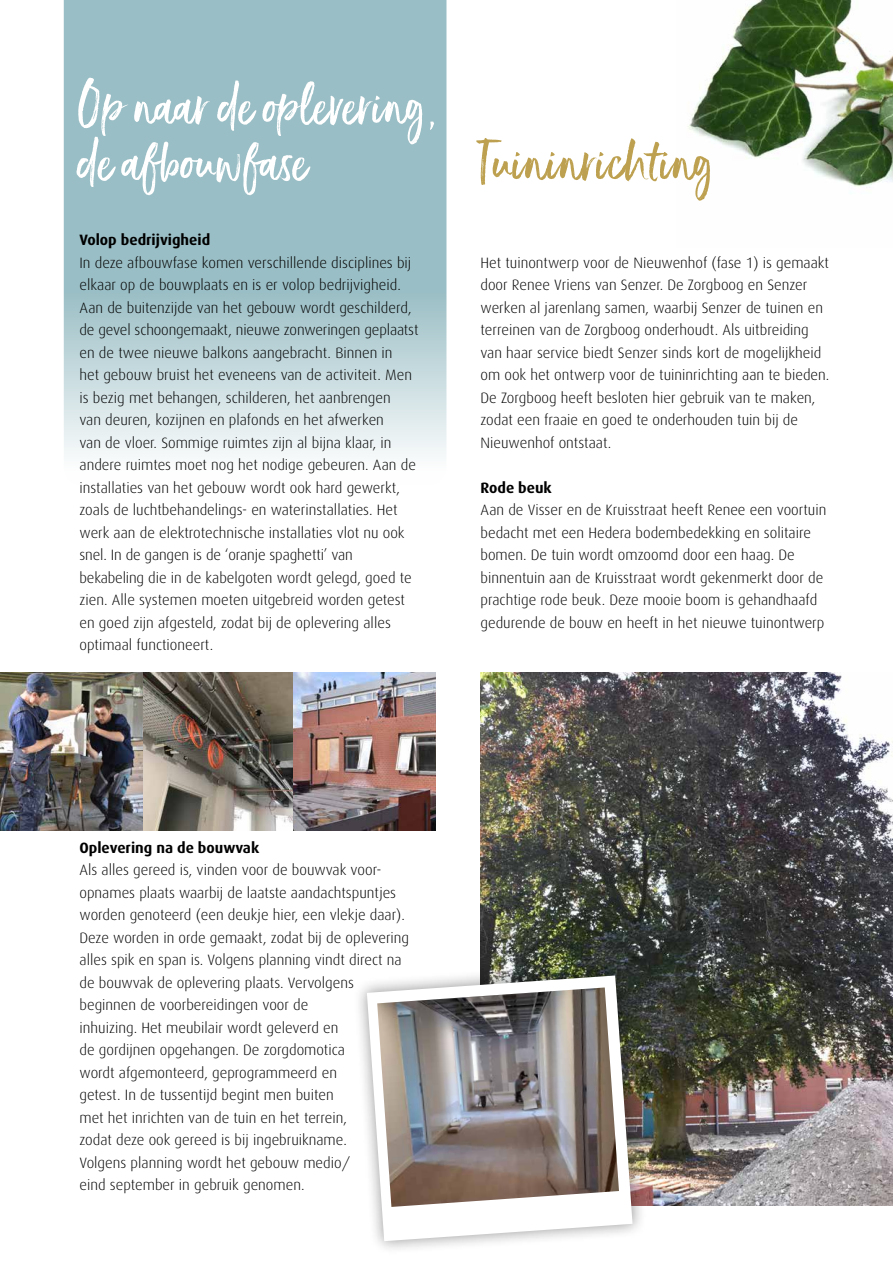
<style>
.page{position:relative;width:893px;height:1263px;background:#fff}
.page>*{position:absolute;margin:0;border:0;box-sizing:border-box;transform-origin:0 0}
.t1{font:51px/56.2px "Ernestand Emily Upright";color:#fff}
.t2{font:51px "Ernestand Emily Upright";color:#bda150}
.t3{font:300 15px/22.5px "Dax";color:#000}
.t4{font:700 15px "Dax";color:#000}
</style>
<div class="page">
<img style="left:687px;top:0;width:206px;height:187px">
<svg style="left:64px;top:0;width:382px;height:455px;background:#aac8ce"></svg>
<img style="left:480px;top:672px;width:413px;height:533px">
<img style="left:0;top:672px;width:144px;height:158px">
<img style="left:292px;top:672px;width:144px;height:158px">
<div style="left:353px;top:961px;width:293px;height:294px;background:#000;opacity:.4"></div>
<svg style="left:367px;top:975px;width:265px;height:266px"></svg>
<img style="left:377px;top:987px;width:242px;height:220px">
<img style="left:144px;top:672px;width:148px;height:158px">
<h1 class="t1" style="left:79px;top:76px;width:360px">Op naar de oplevering, de afbouwfase</h1>
<p class="t4" style="left:80px;top:231px;width:132px">Volop bedrijvigheid</p>
<p class="t3" style="left:80px;top:251px;width:340px">In deze afbouwfase komen verschillende disciplines bij elkaar op de bouwplaats en is er volop bedrijvigheid.<br>Aan de buitenzijde van het gebouw wordt geschilderd, de gevel schoongemaakt, nieuwe zonweringen geplaatst en de twee nieuwe balkons aangebracht. Binnen in<br>het gebouw bruist het eveneens van de activiteit. Men is bezig met behangen, schilderen, het aanbrengen<br>van deuren, kozijnen en plafonds en het afwerken<br>van de vloer. Sommige ruimtes zijn al bijna klaar, in andere ruimtes moet nog het nodige gebeuren. Aan de installaties van het gebouw wordt ook hard gewerkt, zoals de luchtbehandelings- en waterinstallaties. Het werk aan de elektrotechnische installaties vlot nu ook snel. In de gangen is de ‘oranje spaghetti’ van bekabeling die in de kabelgoten wordt gelegd, goed te zien. Alle systemen moeten uitgebreid worden getest en goed zijn afgesteld, zodat bij de oplevering alles optimaal functioneert.</p>
<h1 class="t2" style="left:480px;top:130px;width:235px">Tuininrichting</h1>
<p class="t3" style="left:480px;top:251px;width:350px">Het tuinontwerp voor de Nieuwenhof (fase 1) is gemaakt door Renee Vriens van Senzer. De Zorgboog en Senzer werken al jarenlang samen, waarbij Senzer de tuinen en terreinen van de Zorgboog onderhoudt. Als uitbreiding van haar service biedt Senzer sinds kort de mogelijkheid om ook het ontwerp voor de tuininrichting aan te bieden.<br>De Zorgboog heeft besloten hier gebruik van te maken, zodat een fraaie en goed te onderhouden tuin bij de Nieuwenhof ontstaat.</p>
<p class="t4" style="left:480px;top:479px;width:73px">Rode beuk</p>
<p class="t3" style="left:480px;top:499px;width:347px">Aan de Visser en de Kruisstraat heeft Renee een voortuin bedacht met een Hedera bodembedekking en solitaire bomen. De tuin wordt omzoomd door een haag. De binnentuin aan de Kruisstraat wordt gekenmerkt door de prachtige rode beuk. Deze mooie boom is gehandhaafd gedurende de bouw en heeft in het nieuwe tuinontwerp</p>
<p class="t4" style="left:80px;top:839px;width:181px">Oplevering na de bouwvak</p>
<p class="t3" style="left:80px;top:859px;width:331px">Als alles gereed is, vinden voor de bouwvak voor&shy;opnames plaats waarbij de laatste aandachtspuntjes worden genoteerd (een deukje hier, een vlekje daar).<br>Deze worden in orde gemaakt, zodat bij de oplevering alles spik en span is. Volgens planning vindt direct na de bouwvak de oplevering plaats. Vervolgens beginnen de voorbereidingen voor de<br>inhuizing. Het meubilair wordt geleverd en<br>de gordijnen opgehangen. De zorgdomotica<br>wordt afgemonteerd, geprogrammeerd en<br>getest. In de tussentijd begint men buiten<br>met het inrichten van de tuin en het terrein,<br>zodat deze ook gereed is bij ingebruikname.<br>Volgens planning wordt het gebouw medio/<br>eind september in gebruik genomen.</p>
</div>
